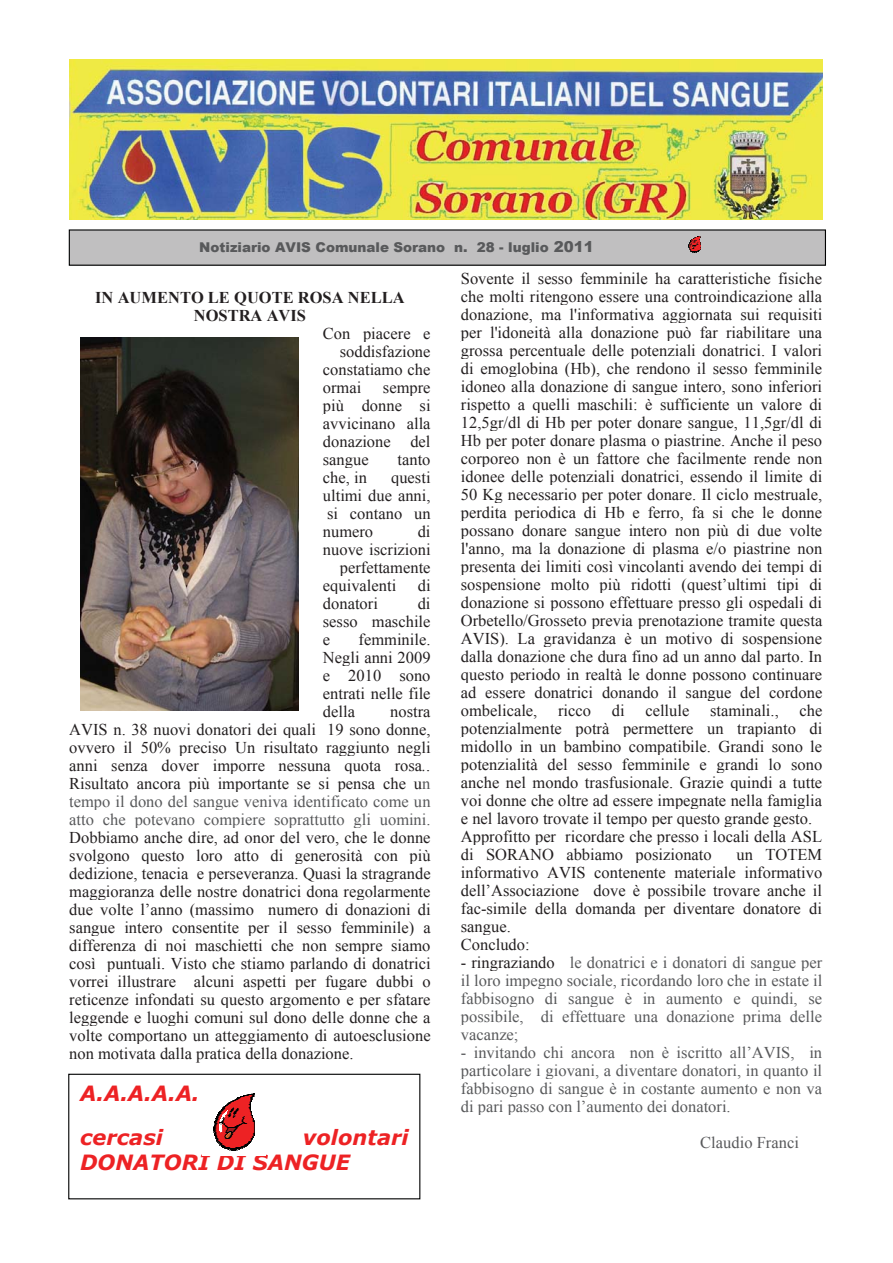
<style>
.page{position:relative;width:893px;height:1263px;background:#fff}
.page>*{position:absolute;margin:0;border:0;box-sizing:border-box;transform-origin:0 0}
.t1{font:italic 700 21px/43.5px "Verdana";color:#ed2224}
.t2{font:16.5px/18px "Times New Roman";color:#231f20;text-align:justify}
.t3{font:16.5px/18px "Times New Roman";color:#58595b;text-align:justify}
.t4{font:700 16.5px/18px "Times New Roman";color:#231f20;text-align:center}
.t5{font:900 13.5px "Arial";color:#58595b}
.s1{font-size:15px}
.s2{font-style:italic}
.s3{color:#58595b}
.s4{color:#231f20}
</style>
<div class="page">
<img style="left:69px;top:60px;width:753px;height:160px">
<div style="left:69px;top:230px;width:756px;height:35px;background:#c0bfc0"></div>
<div style="left:69px;top:229px;width:757px;height:37px;border:1px solid #010202"></div>
<svg style="left:689px;top:236px;width:12px;height:17px"></svg>
<div style="left:68px;top:1074px;width:352px;height:125px;border:1px solid #010202"></div>
<img style="left:80px;top:337px;width:218px;height:374px">
<svg style="left:214px;top:1094px;width:41px;height:43px"></svg>
<img style="left:215px;top:1137px;width:39px;height:3px">
<img style="left:216px;top:1139px;width:36px;height:3px">
<img style="left:218px;top:1142px;width:32px;height:3px">
<svg style="left:219px;top:1144px;width:29px;height:7px"></svg>
<p class="t5" style="left:199px;top:238px;width:396px">Notiziario AVIS Comunale Sorano n. 28 - luglio <span class="s1">2011</span></p>
<p class="t4" style="left:95px;top:288px;width:311px">IN AUMENTO LE QUOTE ROSA NELLA<br>NOSTRA AVIS</p>
<p class="t2" style="left:323px;top:324px;width:109px">Con piacere e</p>
<p class="t2" style="left:340px;top:342px;width:92px">soddisfazione</p>
<p class="t2" style="left:323px;top:360px;width:109px">constatiamo che</p>
<p class="t2" style="left:323px;top:378px;width:40px">ormai</p>
<p class="t2" style="left:323px;top:378px;width:109px;text-indent:60px">sempre più donne si avvicinano alla donazione del sangue</p>
<p class="t2" style="left:397px;top:450px;width:35px">tanto</p>
<p class="t2" style="left:323px;top:468px;width:109px;text-indent:68px">questi ultimi due anni, si contano un numero</p>
<p class="t2" style="left:323px;top:468px;width:46px">che, in</p>
<p class="t2" style="left:418px;top:522px;width:14px">di</p>
<p class="t2" style="left:323px;top:540px;width:109px">nuove iscrizioni</p>
<p class="t2" style="left:340px;top:558px;width:92px">perfettamente</p>
<p class="t2" style="left:323px;top:576px;width:75px">equivalenti</p>
<p class="t2" style="left:418px;top:576px;width:14px">di</p>
<p class="t2" style="left:323px;top:594px;width:57px">donatori</p>
<p class="t2" style="left:323px;top:594px;width:109px;text-indent:95px">di sesso maschile e</p>
<p class="t2" style="left:323px;top:630px;width:109px;text-indent:36px">femminile.<br>Negli anni 2009 e 2010 sono entrati nelle file della</p>
<p class="t2" style="left:69px;top:702px;width:363px;text-indent:321px">nostra AVIS n. 38 nuovi donatori dei quali 19 sono donne, ovvero il 50% preciso Un risultato raggiunto negli anni senza dover imporre nessuna quota rosa<span class="s2">.</span>.<br>Risultato ancora più importante se si pensa che u<span class="s3">n tempo il dono del sangue veniva identificato come un atto che potevano compiere soprattutto gli uomini.</span></p>
<p class="t2" style="left:69px;top:828px;width:363px">Dobbiamo anche dire, ad onor del vero, che le donne svolgono questo loro atto di generosità con più dedizione, tenacia e perseveranza. Quasi la stragrande maggioranza delle nostre donatrici dona regolarmente due volte l’anno (massimo numero di donazioni di sangue intero consentite per il sesso femminile) a differenza di noi maschietti che non sempre siamo così puntuali. Visto che stiamo parlando di donatrici vorrei illustrare alcuni aspetti per fugare dubbi o reticenze infondati su questo argomento e per sfatare leggende e luoghi comuni sul dono delle donne che a volte comportano un atteggiamento di autoesclusione non motivata dalla pratica della donazione.</p>
<p class="t1" style="left:80px;top:1071px;width:121px">A.A.A.A.A. cercasi</p>
<p class="t1" style="left:80px;top:1124px;width:330px;line-height:25.2px;text-indent:223px">volontari<br>DONATORI DI SANGUE</p>
<p class="t2" style="left:461px;top:269px;width:363px">Sovente il sesso femminile ha caratteristiche fisiche che molti ritengono essere una controindicazione alla donazione, ma l'informativa aggiornata sui requisiti per l'idoneità alla donazione può far riabilitare una grossa percentuale delle potenziali donatrici. I valori di emoglobina (Hb), che rendono il sesso femminile idoneo alla donazione di sangue intero, sono inferiori rispetto a quelli maschili: è sufficiente un valore di 12,5gr/dl di Hb per poter donare sangue, 11,5gr/dl di Hb per poter donare plasma o piastrine. Anche il peso corporeo non è un fattore che facilmente rende non idonee delle potenziali donatrici, essendo il limite di 50 Kg necessario per poter donare. Il ciclo mestruale, perdita periodica di Hb e ferro, fa si che le donne possano donare sangue intero non più di due volte l'anno, ma la donazione di plasma e/o piastrine non presenta dei limiti così vincolanti avendo dei tempi di sospensione molto più ridotti (quest’ultimi tipi di donazione si possono effettuare presso gli ospedali di Orbetello/Grosseto previa prenotazione tramite questa AVIS). La gravidanza è un motivo di sospensione dalla donazione che dura fino ad un anno dal parto. In questo periodo in realtà le donne possono continuare ad essere donatrici donando il sangue del cordone ombelicale,</p>
<p class="t2" style="left:461px;top:701px;width:363px;text-align:left;text-indent:338px">che potenzialmente potrà permettere un trapianto di midollo in un bambino compatibile. Grandi sono le potenzialità del sesso femminile e grandi lo sono anche nel mondo trasfusionale. Grazie quindi a tutte voi donne che oltre ad essere impegnate nella famiglia e nel lavoro trovate il tempo per questo grande gesto.<br>Approfitto per ricordare che presso i locali della ASL di SORANO abbiamo posizionato</p>
<p class="t2" style="left:558px;top:701px;width:34px">ricco</p>
<p class="t2" style="left:612px;top:701px;width:14px">di</p>
<p class="t2" style="left:645px;top:701px;width:46px">cellule</p>
<p class="t2" style="left:710px;top:701px;width:70px">staminali.,</p>
<p class="t2" style="left:461px;top:845px;width:363px;text-align:left;text-indent:276px">un TOTEM informativo AVIS contenente materiale informativo dell’Associazione dove è possibile trovare anche il fac-simile della domanda per diventare donatore di sangue.<br>Concludo:</p>
<p class="t3" style="left:461px;top:953px;width:363px"><span class="s4">- ringraziando</span> le donatrici e i donatori di sangue per il loro impegno sociale, ricordando loro che in estate il fabbisogno di sangue è in aumento e quindi, se possibile, di effettuare una donazione prima delle vacanze;</p>
<p class="t3" style="left:461px;top:1043px;width:363px">- invitando chi ancora non è iscritto all’AVIS, in particolare i giovani, a diventare donatori, in quanto il fabbisogno di sangue è in costante aumento e non va di pari passo con l’aumento dei donatori.</p>
<p class="t3" style="left:700px;top:1133px;width:100px">Claudio Franci</p>
</div>
